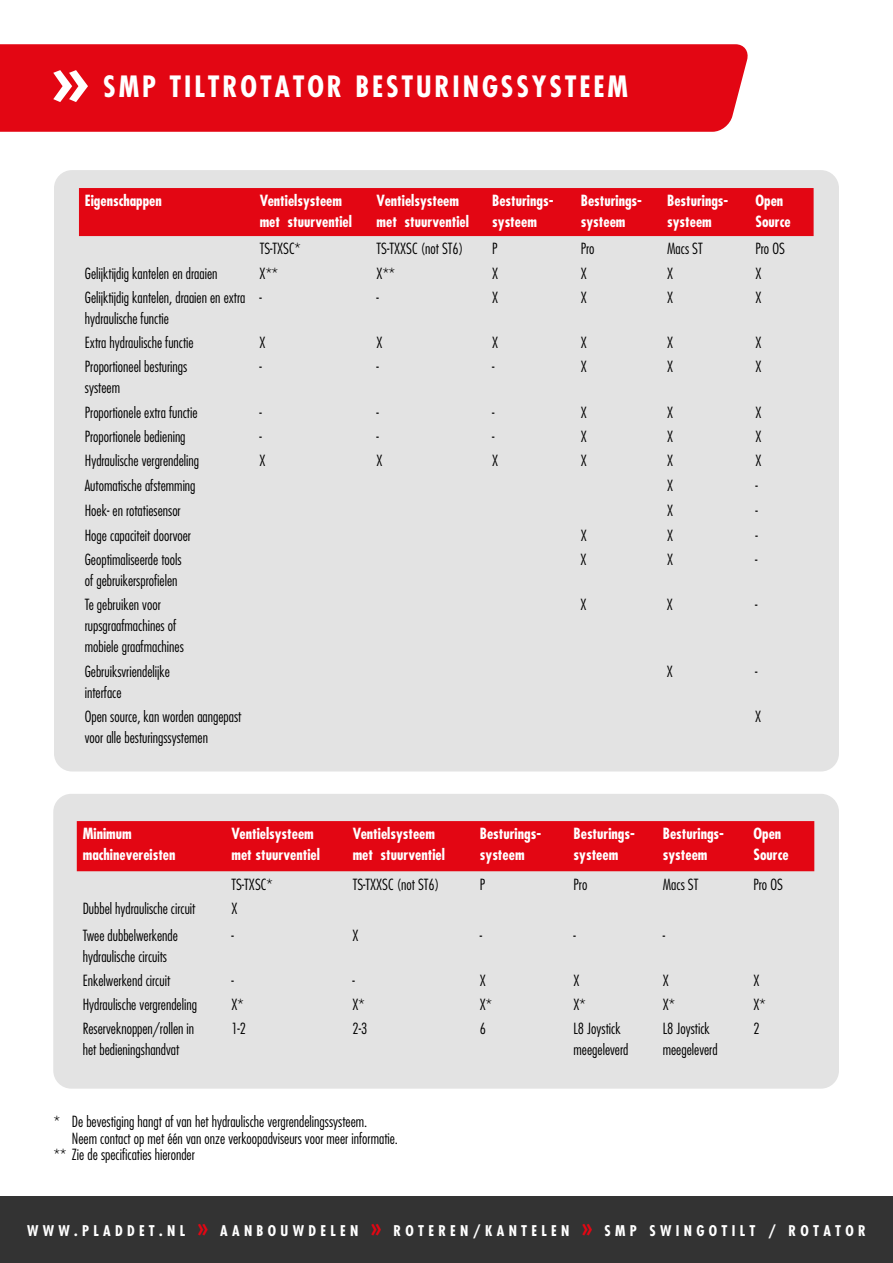
<style>
.page{position:relative;width:893px;height:1263px;background:#fff}
.page>*{position:absolute;margin:0;border:0;box-sizing:border-box;transform-origin:0 0}
.t1{font:700 condensed 28.65px "Futura";letter-spacing:.1em;color:#fff}
.t2{font:300 condensed 15px/21px "Futura";color:#000}
.t3{font:700 condensed 15px/21px "Futura";color:#fff}
.t4{font:700 condensed 14.4px "Futura";letter-spacing:.3em;color:#fff}
.s1{font-size:25.2px;color:#e30613}
</style>
<div class="page">
<div style="left:0;top:44px;width:748px;height:88px;background:#e30613"></div>
<svg style="left:53px;top:70px;width:35px;height:32px"></svg>
<div style="left:54px;top:170px;width:785px;height:601px;background:#e3e3e3;border-radius:18px"></div>
<div style="left:79px;top:188px;width:735px;height:48px;background:#e30613"></div>
<div style="left:0;top:1196px;width:893px;height:67px;background:#333"></div>
<div style="left:53px;top:794px;width:786px;height:295px;background:#e3e3e3;border-radius:18px"></div>
<div style="left:77px;top:821px;width:737px;height:50px;background:#e30613"></div>
<h1 class="t1" style="left:103px;top:68px;width:527px">SMP TILTROTATOR BESTURINGSSYSTEEM</h1>
<p class="t3" style="left:85px;top:190px;width:78px">Eigenschappen</p>
<p class="t3" style="left:260px;top:190px;width:94px">Ventielsysteem met stuurventiel</p>
<p class="t3" style="left:377px;top:190px;width:94px">Ventielsysteem met stuurventiel</p>
<p class="t3" style="left:492px;top:190px;width:63px">Besturings&shy;systeem</p>
<p class="t3" style="left:581px;top:190px;width:63px">Besturings&shy;systeem</p>
<p class="t3" style="left:667px;top:190px;width:63px">Besturings&shy;systeem</p>
<p class="t3" style="left:755px;top:190px;width:37px">Open<br>Source</p>
<p class="t2" style="left:260px;top:238px;width:43px">TS-TXSC*</p>
<p class="t2" style="left:377px;top:238px;width:88px">TS-TXXSC (not ST6)</p>
<p class="t2" style="left:492px;top:238px;width:7px">P</p>
<p class="t2" style="left:581px;top:238px;width:15px">Pro</p>
<p class="t2" style="left:667px;top:238px;width:37px">Macs ST</p>
<p class="t2" style="left:755px;top:238px;width:31px">Pro OS</p>
<p class="t2" style="left:85px;top:262px;width:134px">Gelijktijdig kantelen en draaien</p>
<p class="t2" style="left:260px;top:262px;width:20px">X**</p>
<p class="t2" style="left:377px;top:262px;width:20px">X**</p>
<p class="t2" style="left:492px;top:262px;width:8px">X</p>
<p class="t2" style="left:581px;top:262px;width:8px">X</p>
<p class="t2" style="left:667px;top:262px;width:8px">X</p>
<p class="t2" style="left:755px;top:262px;width:8px">X</p>
<p class="t2" style="left:85px;top:287px;width:162px">Gelijktijdig kantelen, draaien en extra hydraulische functie</p>
<p class="t2" style="left:260px;top:287px;width:4px">-</p>
<p class="t2" style="left:377px;top:287px;width:4px">-</p>
<p class="t2" style="left:492px;top:287px;width:8px">X</p>
<p class="t2" style="left:581px;top:287px;width:8px">X</p>
<p class="t2" style="left:667px;top:287px;width:8px">X</p>
<p class="t2" style="left:755px;top:287px;width:8px">X</p>
<p class="t2" style="left:85px;top:332px;width:110px">Extra hydraulische functie</p>
<p class="t2" style="left:260px;top:332px;width:8px">X</p>
<p class="t2" style="left:377px;top:332px;width:8px">X</p>
<p class="t2" style="left:492px;top:332px;width:8px">X</p>
<p class="t2" style="left:581px;top:332px;width:8px">X</p>
<p class="t2" style="left:667px;top:332px;width:8px">X</p>
<p class="t2" style="left:755px;top:332px;width:8px">X</p>
<p class="t2" style="left:85px;top:356px;width:104px">Proportioneel besturings systeem</p>
<p class="t2" style="left:260px;top:356px;width:4px">-</p>
<p class="t2" style="left:377px;top:356px;width:4px">-</p>
<p class="t2" style="left:492px;top:356px;width:4px">-</p>
<p class="t2" style="left:581px;top:356px;width:8px">X</p>
<p class="t2" style="left:667px;top:356px;width:8px">X</p>
<p class="t2" style="left:755px;top:356px;width:8px">X</p>
<p class="t2" style="left:85px;top:401px;width:114px">Proportionele extra functie</p>
<p class="t2" style="left:260px;top:401px;width:4px">-</p>
<p class="t2" style="left:377px;top:401px;width:4px">-</p>
<p class="t2" style="left:492px;top:401px;width:4px">-</p>
<p class="t2" style="left:581px;top:401px;width:8px">X</p>
<p class="t2" style="left:667px;top:401px;width:8px">X</p>
<p class="t2" style="left:755px;top:401px;width:8px">X</p>
<p class="t2" style="left:85px;top:426px;width:102px">Proportionele bediening</p>
<p class="t2" style="left:260px;top:426px;width:4px">-</p>
<p class="t2" style="left:377px;top:426px;width:4px">-</p>
<p class="t2" style="left:492px;top:426px;width:4px">-</p>
<p class="t2" style="left:581px;top:426px;width:8px">X</p>
<p class="t2" style="left:667px;top:426px;width:8px">X</p>
<p class="t2" style="left:755px;top:426px;width:8px">X</p>
<p class="t2" style="left:85px;top:450px;width:116px">Hydraulische vergrendeling</p>
<p class="t2" style="left:260px;top:450px;width:8px">X</p>
<p class="t2" style="left:377px;top:450px;width:8px">X</p>
<p class="t2" style="left:492px;top:450px;width:8px">X</p>
<p class="t2" style="left:581px;top:450px;width:8px">X</p>
<p class="t2" style="left:667px;top:450px;width:8px">X</p>
<p class="t2" style="left:755px;top:450px;width:8px">X</p>
<p class="t2" style="left:85px;top:474px;width:112px">Automatische afstemming</p>
<p class="t2" style="left:667px;top:474px;width:8px">X</p>
<p class="t2" style="left:755px;top:474px;width:4px">-</p>
<p class="t2" style="left:85px;top:499px;width:97px">Hoek- en rotatiesensor</p>
<p class="t2" style="left:667px;top:499px;width:8px">X</p>
<p class="t2" style="left:755px;top:499px;width:4px">-</p>
<p class="t2" style="left:85px;top:524px;width:108px">Hoge capaciteit doorvoer</p>
<p class="t2" style="left:581px;top:524px;width:8px">X</p>
<p class="t2" style="left:667px;top:524px;width:8px">X</p>
<p class="t2" style="left:755px;top:524px;width:4px">-</p>
<p class="t2" style="left:85px;top:549px;width:98px">Geoptimaliseerde tools of gebruikersprofielen</p>
<p class="t2" style="left:581px;top:549px;width:8px">X</p>
<p class="t2" style="left:667px;top:549px;width:8px">X</p>
<p class="t2" style="left:755px;top:549px;width:4px">-</p>
<p class="t2" style="left:85px;top:594px;width:101px">Te gebruiken voor rupsgraafmachines of mobiele graafmachines</p>
<p class="t2" style="left:581px;top:594px;width:8px">X</p>
<p class="t2" style="left:667px;top:594px;width:8px">X</p>
<p class="t2" style="left:755px;top:594px;width:4px">-</p>
<p class="t2" style="left:85px;top:660px;width:87px">Gebruiksvriendelijke interface</p>
<p class="t2" style="left:667px;top:660px;width:8px">X</p>
<p class="t2" style="left:755px;top:660px;width:4px">-</p>
<p class="t2" style="left:85px;top:705px;width:158px">Open source, kan worden aangepast voor alle besturingssystemen</p>
<p class="t2" style="left:755px;top:705px;width:8px">X</p>
<p class="t3" style="left:83px;top:823px;width:94px">Minimum machinevereisten</p>
<p class="t3" style="left:231px;top:823px;width:90px">Ventielsysteem met stuurventiel</p>
<p class="t3" style="left:353px;top:823px;width:94px">Ventielsysteem met stuurventiel</p>
<p class="t3" style="left:480px;top:823px;width:63px">Besturings&shy;systeem</p>
<p class="t3" style="left:574px;top:823px;width:63px">Besturings&shy;systeem</p>
<p class="t3" style="left:663px;top:823px;width:63px">Besturings&shy;systeem</p>
<p class="t3" style="left:753px;top:823px;width:37px">Open<br>Source</p>
<p class="t2" style="left:231px;top:873px;width:43px">TS-TXSC*</p>
<p class="t2" style="left:353px;top:873px;width:88px">TS-TXXSC (not ST6)</p>
<p class="t2" style="left:480px;top:873px;width:7px">P</p>
<p class="t2" style="left:574px;top:873px;width:15px">Pro</p>
<p class="t2" style="left:663px;top:873px;width:37px">Macs ST</p>
<p class="t2" style="left:753px;top:873px;width:31px">Pro OS</p>
<p class="t2" style="left:83px;top:897px;width:114px">Dubbel hydraulische circuit</p>
<p class="t2" style="left:231px;top:897px;width:8px">X</p>
<p class="t2" style="left:83px;top:924px;width:97px">Twee dubbelwerkende hydraulische circuits</p>
<p class="t2" style="left:231px;top:924px;width:4px">-</p>
<p class="t2" style="left:353px;top:924px;width:8px">X</p>
<p class="t2" style="left:480px;top:924px;width:4px">-</p>
<p class="t2" style="left:574px;top:924px;width:4px">-</p>
<p class="t2" style="left:663px;top:924px;width:4px">-</p>
<p class="t2" style="left:83px;top:969px;width:89px">Enkelwerkend circuit</p>
<p class="t2" style="left:231px;top:969px;width:4px">-</p>
<p class="t2" style="left:353px;top:969px;width:4px">-</p>
<p class="t2" style="left:480px;top:969px;width:8px">X</p>
<p class="t2" style="left:574px;top:969px;width:8px">X</p>
<p class="t2" style="left:663px;top:969px;width:8px">X</p>
<p class="t2" style="left:753px;top:969px;width:8px">X</p>
<p class="t2" style="left:83px;top:994px;width:116px">Hydraulische vergrendeling</p>
<p class="t2" style="left:231px;top:994px;width:14px">X*</p>
<p class="t2" style="left:353px;top:994px;width:14px">X*</p>
<p class="t2" style="left:480px;top:994px;width:14px">X*</p>
<p class="t2" style="left:574px;top:994px;width:14px">X*</p>
<p class="t2" style="left:663px;top:994px;width:14px">X*</p>
<p class="t2" style="left:753px;top:994px;width:14px">X*</p>
<p class="t2" style="left:83px;top:1018px;width:113px">Reserveknoppen/rollen in het bedieningshandvat</p>
<p class="t2" style="left:231px;top:1018px;width:16px">1-2</p>
<p class="t2" style="left:353px;top:1018px;width:16px">2-3</p>
<p class="t2" style="left:480px;top:1018px;width:8px">6</p>
<p class="t2" style="left:573px;top:1018px;width:56px">L8 Joystick meegeleverd</p>
<p class="t2" style="left:663px;top:1018px;width:56px">L8 Joystick meegeleverd</p>
<p class="t2" style="left:753px;top:1018px;width:8px">2</p>
<p class="t2" style="left:54px;top:1111px;width:315px">* De bevestiging hangt af van het hydraulische vergrendelingssysteem.</p>
<p class="t2" style="left:72px;top:1127px;width:328px">Neem contact op met één van onze verkoopadviseurs voor meer informatie.</p>
<p class="t2" style="left:54px;top:1144px;width:142px">** Zie de specificaties hieronder</p>
<p class="t4" style="left:27px;top:1221px;width:840px">WWW.PLADDET.NL <span class="s1">»</span> AANBOUWDELEN <span class="s1">»</span> ROTEREN/KANTELEN <span class="s1">»</span> SMP SWINGOTILT / ROTATOR</p>
</div>
